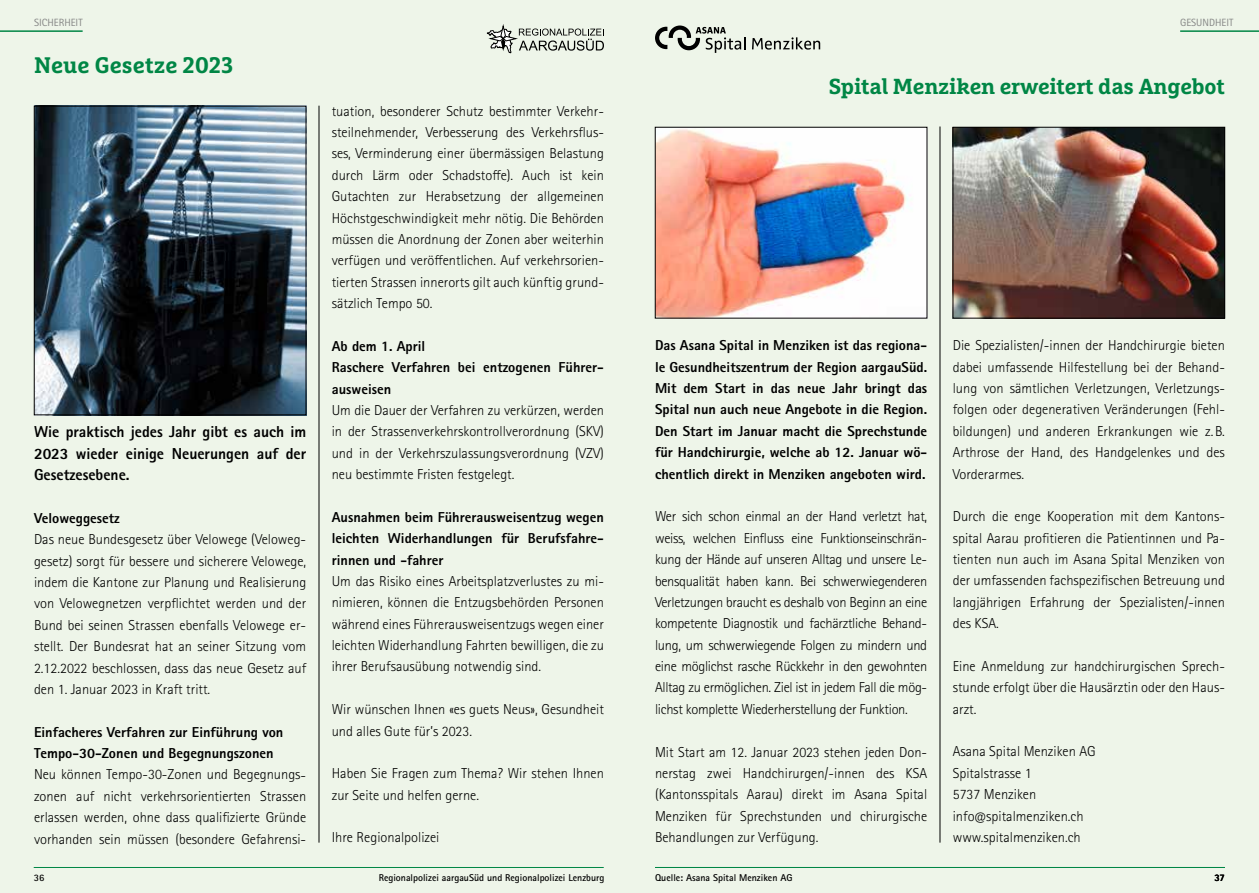
<style>
.page{position:relative;width:1259px;height:893px;background:#fff}
.page>*{position:absolute;margin:0;border:0;box-sizing:border-box;transform-origin:0 0}
.t1{font:700 22.5px "Marselis Slab Pro";color:#008645}
.t2{font:700 21.75px "Marselis Slab Pro";letter-spacing:-.01em;color:#008645}
.t3{font:800 15.9px/21.3px "Rotis Sans Serif Std";color:#000;text-align:justify}
.t4{font:300 14.4px/21.3px "Rotis Sans Serif Std";color:#000;text-align:justify}
.t5{font:800 14.4px/21.3px "Rotis Sans Serif Std";color:#000}
.t6{font:10.5px "Rotis Sans Serif Std";color:#868786}
.t7{font:700 9.9px "Rotis Sans Serif Std";color:#000}
</style>
<div class="page">
<div style="left:0;top:0;width:629px;height:893px;background:#eef5e9"></div>
<hr style="left:0;top:30px;width:83px;height:2px;background:#008645">
<hr style="left:34px;top:867px;width:570px;height:1px;background:#008645">
<svg style="left:486px;top:25px;width:118px;height:28px"></svg>
<div style="left:629px;top:0;width:630px;height:893px;background:#eef5e9"></div>
<hr style="left:319px;top:106px;width:1px;height:737px;background:#000">
<img style="left:36px;top:108px;width:268px;height:305px">
<div style="left:34px;top:106px;width:272px;height:309px;border:1px solid #000"></div>
<hr style="left:655px;top:867px;width:570px;height:1px;background:#008645">
<hr style="left:1180px;top:30px;width:79px;height:2px;background:#008645">
<svg style="left:752px;top:37px;width:68px;height:13px"></svg>
<svg style="left:655px;top:26px;width:90px;height:27px"></svg>
<hr style="left:939px;top:126px;width:1px;height:717px;background:#000">
<img style="left:657px;top:129px;width:268px;height:187px">
<img style="left:954px;top:129px;width:269px;height:187px">
<div style="left:952px;top:127px;width:273px;height:191px;border:1px solid #000"></div>
<p class="t6" style="left:34px;top:16px;width:50px">SICHERHEIT</p>
<h1 class="t1" style="left:34px;top:51px;width:201px">Neue Gesetze 2023</h1>
<p class="t3" style="left:34px;top:421px;width:274px">Wie praktisch jedes Jahr gibt es auch im 2023 wieder einige Neuerungen auf der Gesetzesebene.</p>
<p class="t5" style="left:34px;top:507px;width:87px">Veloweggesetz</p>
<p class="t4" style="left:34px;top:529px;width:274px">Das neue Bundesgesetz über Velowege (Veloweg&shy;gesetz) sorgt für bessere und sicherere Velowege, indem die Kantone zur Planung und Realisierung von Velowegnetzen verpflichtet werden und der Bund bei seinen Strassen ebenfalls Velowege er&shy;stellt. Der Bundesrat hat an seiner Sitzung vom 2.12.2022 beschlossen, dass das neue Gesetz auf den 1. Januar 2023 in Kraft tritt.</p>
<p class="t5" style="left:34px;top:721px;width:251px">Einfacheres Verfahren zur Einführung von<br>Tempo-30-Zonen und Begegnungszonen</p>
<p class="t4" style="left:34px;top:764px;width:274px">Neu können Tempo-30-Zonen und Begegnungs&shy;zonen auf nicht verkehrsorientierten Strassen erlassen werden, ohne dass qualifizierte Gründe vorhanden sein müssen (besondere Gefahrensi-</p>
<p class="t4" style="left:332px;top:100px;width:274px">tuation, besonderer Schutz bestimmter Verkehr&shy;steilnehmender, Verbesserung des Verkehrsflus&shy;ses, Verminderung einer übermässigen Belastung durch Lärm oder Schadstoffe). Auch ist kein Gutachten zur Herabsetzung der allgemeinen Höchstgeschwindigkeit mehr nötig. Die Behörden müssen die Anordnung der Zonen aber weiterhin verfügen und veröffentlichen. Auf verkehrsorien&shy;tierten Strassen innerorts gilt auch künftig grund&shy;sätzlich Tempo 50.</p>
<p class="t5" style="left:332px;top:335px;width:274px">Ab dem 1. April<br>Raschere Verfahren bei entzogenen Führer&shy;ausweisen</p>
<p class="t4" style="left:332px;top:400px;width:274px">Um die Dauer der Verfahren zu verkürzen, werden in der Strassenverkehrskontrollverordnung (SKV) und in der Verkehrszulassungsverordnung (VZV) neu bestimmte Fristen festgelegt.</p>
<p class="t5" style="left:332px;top:506px;width:274px;text-align:justify">Ausnahmen beim Führerausweisentzug wegen leichten Widerhandlungen für Berufsfahre&shy;rinnen und -fahrer</p>
<p class="t4" style="left:332px;top:571px;width:274px">Um das Risiko eines Arbeitsplatzverlustes zu mi&shy;nimieren, können die Entzugsbehörden Personen während eines Führerausweisentzugs wegen einer leichten Widerhandlung Fahrten bewilligen, die zu ihrer Berufsausübung notwendig sind.</p>
<p class="t4" style="left:332px;top:699px;width:274px">Wir wünschen Ihnen «es guets Neus», Gesundheit und alles Gute für’s 2023.</p>
<p class="t4" style="left:332px;top:763px;width:274px">Haben Sie Fragen zum Thema? Wir stehen Ihnen zur Seite und helfen gerne.</p>
<p class="t4" style="left:332px;top:827px;width:109px">Ihre Regionalpolizei</p>
<p class="t7" style="left:34px;top:871px;width:12px">36</p>
<p class="t7" style="left:379px;top:872px;width:227px">Regionalpolizei aargauSüd und Regionalpolizei Lenzburg</p>
<p class="t6" style="left:1180px;top:16px;width:55px">GESUNDHEIT</p>
<h2 class="t2" style="left:829px;top:73px;width:398px">Spital Menziken erweitert das Angebot</h2>
<p class="t5" style="left:655px;top:335px;width:274px;text-align:justify">Das Asana Spital in Menziken ist das regiona&shy;le Gesundheitszentrum der Region aargauSüd.<br>Mit dem Start in das neue Jahr bringt das Spital nun auch neue Angebote in die Region.<br>Den Start im Januar macht die Sprechstunde für Handchirurgie, welche ab 12. Januar wö&shy;chentlich direkt in Menziken angeboten wird.</p>
<p class="t4" style="left:655px;top:506px;width:274px">Wer sich schon einmal an der Hand verletzt hat, weiss, welchen Einfluss eine Funktionseinschrän&shy;kung der Hände auf unseren Alltag und unsere Le&shy;bensqualität haben kann. Bei schwerwiegenderen Verletzungen braucht es deshalb von Beginn an eine kompetente Diagnostik und fachärztliche Behand&shy;lung, um schwerwiegende Folgen zu mindern und eine möglichst rasche Rückkehr in den gewohnten Alltag zu ermöglichen. Ziel ist in jedem Fall die mög&shy;lichst komplette Wiederherstellung der Funktion.</p>
<p class="t4" style="left:655px;top:741px;width:274px">Mit Start am 12. Januar 2023 stehen jeden Don&shy;nerstag zwei Handchirurgen/-innen des KSA (Kantonsspitals Aarau) direkt im Asana Spital Menziken für Sprechstunden und chirurgische Behandlungen zur Verfügung.</p>
<p class="t4" style="left:952px;top:335px;width:274px">Die Spezialisten/-innen der Handchirurgie bieten dabei umfassende Hilfestellung bei der Behand&shy;lung von sämtlichen Verletzungen, Verletzungs&shy;folgen oder degenerativen Veränderungen (Fehl&shy;bildungen) und anderen Erkrankungen wie z.B.<br>Arthrose der Hand, des Handgelenkes und des Vorderarmes.</p>
<p class="t4" style="left:952px;top:506px;width:274px">Durch die enge Kooperation mit dem Kantons&shy;spital Aarau profitieren die Patientinnen und Pa&shy;tienten nun auch im Asana Spital Menziken von der umfassenden fachspezifischen Betreuung und langjährigen Erfahrung der Spezialisten/-innen des KSA.</p>
<p class="t4" style="left:952px;top:655px;width:274px">Eine Anmeldung zur handchirurgischen Sprech&shy;stunde erfolgt über die Hausärztin oder den Haus&shy;arzt.</p>
<p class="t4" style="left:952px;top:741px;width:144px;text-align:left">Asana Spital Menziken AG<br>Spitalstrasse 1<br>5737 Menziken info@spitalmenziken.ch www.spitalmenziken.ch</p>
<p class="t7" style="left:655px;top:871px;width:139px">Quelle: Asana Spital Menziken AG</p>
<p class="t7" style="left:1214px;top:871px;width:12px">37</p>
</div>
